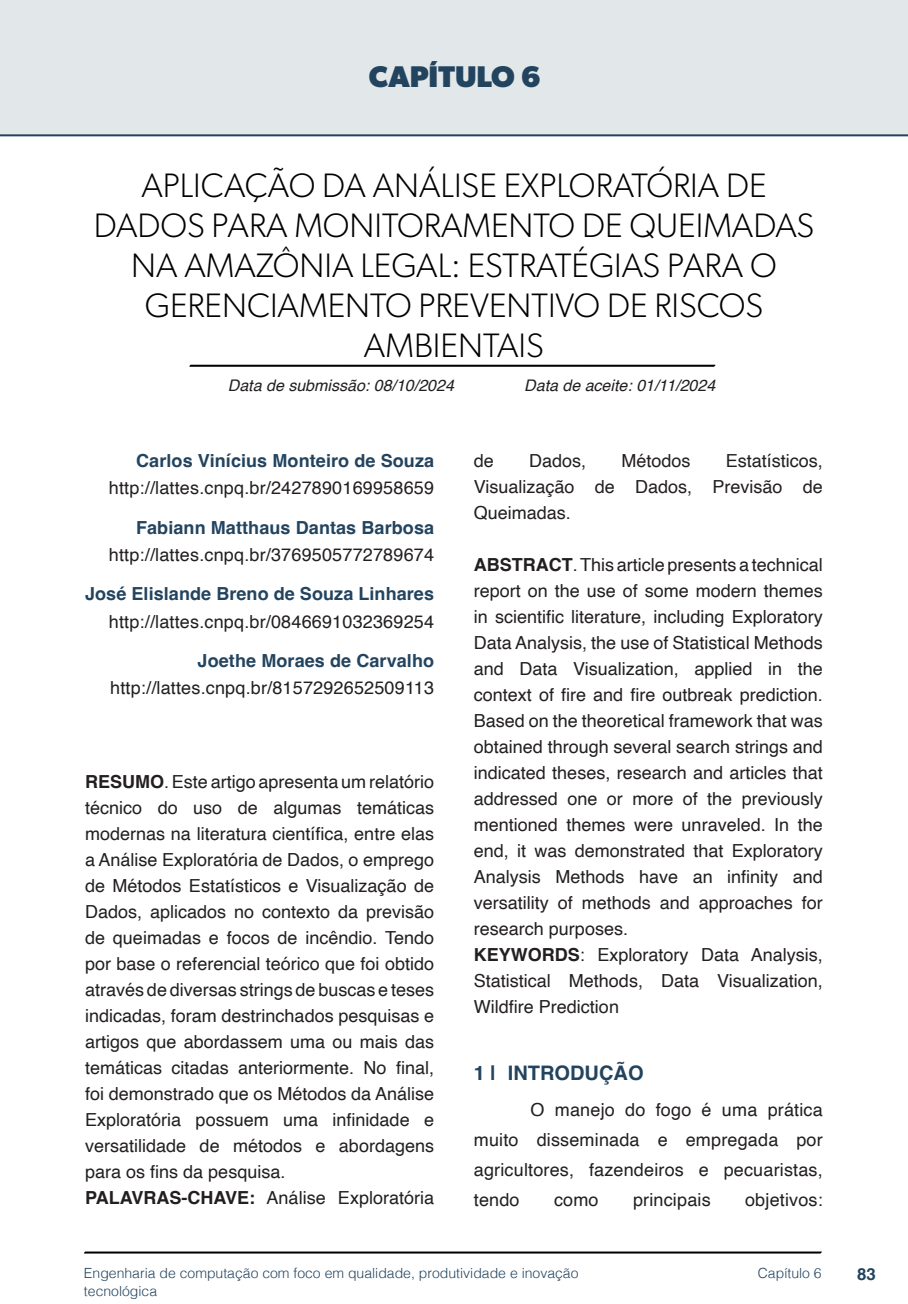
<style>
.page{position:relative;width:908px;height:1304px;background:#fff}
.page>*{position:absolute;margin:0;border:0;box-sizing:border-box;transform-origin:0 0}
.nome_artigos{font:300 34px/40px "Gibson";color:#000;text-align:center}
.capítulos{font:700 30px "Gibson";color:#23445f}
.t1{font:700 20px "Helvetica";color:#23445f}
.Resumos_e_PC_TXT{font:18px/26px "Helvetica";color:#231f20;text-align:justify}
.info_autores{font:18px "Helvetica";letter-spacing:.01em;color:#231f20}
.txt{font:18px/30px "Helvetica";letter-spacing:.01em;color:#231f20;text-align:justify}
.nome_autores{font:700 18px "Helvetica";letter-spacing:.005em;color:#23445f}
.t2{font:700 16.8px "Helvetica";color:#23445f}
.data{font:italic 16px "Helvetica";color:#231f20}
.t3{font:300 14px/18px "Helvetica";color:#23445f}
.s1{font-weight:700}
</style>
<div class="page">
<svg style="left:84px;top:1251px;width:737px;height:3px;background:#515151"></svg>
<div style="left:0;top:0;width:907px;height:136px;background:#e2e7e9"></div>
<div style="left:44px;top:72px;width:68px;height:61px;background:#e2e7e9"></div>
<svg style="left:189px;top:364px;width:526px;height:3px;background:#4f4f4f"></svg>
<p class="capítulos" style="left:369px;top:58px;width:173px">CAPÍTULO 6</p>
<p class="nome_artigos" style="left:94px;top:165px;width:721px">APLICAÇÃO DA ANÁLISE EXPLORATÓRIA DE<br>DADOS PARA MONITORAMENTO DE QUEIMADAS<br>NA AMAZÔNIA LEGAL: ESTRATÉGIAS PARA O<br>GERENCIAMENTO PREVENTIVO DE RISCOS<br>AMBIENTAIS</p>
<p class="data" style="left:228px;top:373px;width:227px">Data de submissão: 08/10/2024</p>
<p class="data" style="left:524px;top:373px;width:192px">Data de aceite: 01/11/2024</p>
<p class="nome_autores" style="left:136px;top:450px;width:299px">Carlos Vinícius Monteiro de Souza</p>
<p class="info_autores" style="left:109px;top:474px;width:326px">http://lattes.cnpq.br/2427890169958659</p>
<p class="nome_autores" style="left:136px;top:516px;width:299px">Fabiann Matthaus Dantas Barbosa</p>
<p class="info_autores" style="left:109px;top:541px;width:326px">http://lattes.cnpq.br/3769505772789674</p>
<p class="nome_autores" style="left:85px;top:583px;width:350px">José Elislande Breno de Souza Linhares</p>
<p class="info_autores" style="left:109px;top:608px;width:326px">http://lattes.cnpq.br/0846691032369254</p>
<p class="nome_autores" style="left:197px;top:650px;width:238px">Joethe Moraes de Carvalho</p>
<p class="info_autores" style="left:110px;top:674px;width:325px">http://lattes.cnpq.br/8157292652509113</p>
<p class="Resumos_e_PC_TXT" style="left:85px;top:770px;width:350px"><span class="s1">RESUMO</span>. Este artigo apresenta um relatório técnico do uso de algumas temáticas modernas na literatura científica, entre elas a Análise Exploratória de Dados, o emprego de Métodos Estatísticos e Visualização de Dados, aplicados no contexto da previsão de queimadas e focos de incêndio. Tendo por base o referencial teórico que foi obtido através de diversas strings de buscas e teses indicadas, foram destrinchados pesquisas e artigos que abordassem uma ou mais das temáticas citadas anteriormente. No final, foi demonstrado que os Métodos da Análise Exploratória possuem uma infinidade e versatilidade de métodos e abordagens para os fins da pesquisa.</p>
<p class="Resumos_e_PC_TXT" style="left:85px;top:1186px;width:350px"><span class="s1">PALAVRAS-CHAVE:</span> Análise Exploratória</p>
<p class="Resumos_e_PC_TXT" style="left:473px;top:448px;width:350px;text-indent:252px">Estatísticos, Visualização de Dados, Previsão de Queimadas.</p>
<p class="Resumos_e_PC_TXT" style="left:473px;top:552px;width:350px"><span class="s1">ABSTRACT</span>. This article presents a technical report on the use of some modern themes in scientific literature, including Exploratory Data Analysis, the use of Statistical Methods and Data Visualization, applied in the context of fire and fire outbreak prediction.<br>Based on the theoretical framework that was obtained through several search strings and indicated theses, research and articles that addressed one or more of the previously mentioned themes were unraveled. In the end, it was demonstrated that Exploratory Analysis Methods have an infinity and versatility of methods and approaches for research purposes.</p>
<p class="Resumos_e_PC_TXT" style="left:473px;top:942px;width:350px"><span class="s1">KEYWORDS</span>: Exploratory Data Analysis, Statistical Methods, Data Visualization, Wildfire Prediction</p>
<p class="Resumos_e_PC_TXT" style="left:473px;top:448px;width:22px">de</p>
<p class="Resumos_e_PC_TXT" style="left:529px;top:448px;width:59px">Dados,</p>
<p class="Resumos_e_PC_TXT" style="left:621px;top:448px;width:71px">Métodos</p>
<p class="t1" style="left:473px;top:1061px;width:171px">1 | INTRODUÇÃO</p>
<p class="txt" style="left:473px;top:1095px;width:350px;text-indent:57px">O manejo do fogo é uma prática muito disseminada e empregada por agricultores, fazendeiros e pecuaristas, tendo</p>
<p class="txt" style="left:553px;top:1185px;width:46px">como</p>
<p class="txt" style="left:632px;top:1185px;width:79px">principais</p>
<p class="txt" style="left:744px;top:1185px;width:79px">objetivos:</p>
<p class="t3" style="left:84px;top:1263px;width:496px">Engenharia de computação com foco em qualidade, produtividade e inovação tecnológica</p>
<p class="t3" style="left:757px;top:1263px;width:65px">Capítulo 6</p>
<p class="t2" style="left:856px;top:1264px;width:20px">83</p>
</div>
